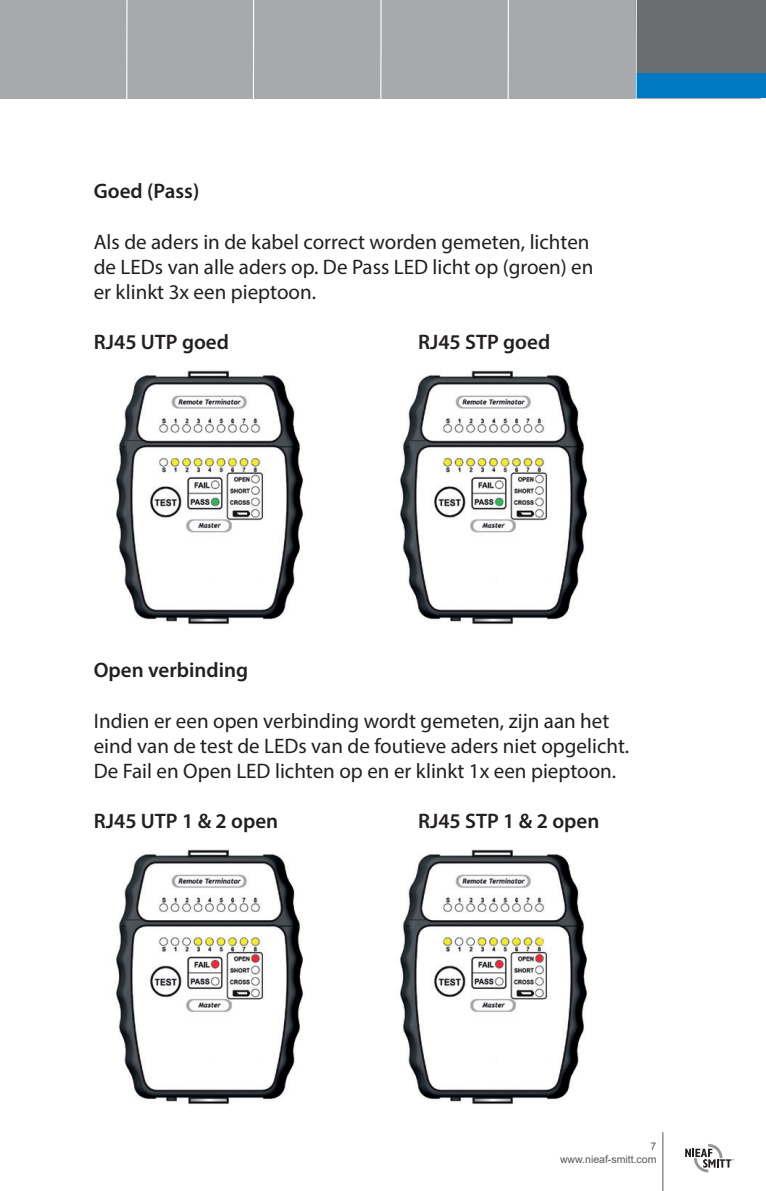
<style>
.page{position:relative;width:766px;height:1191px;background:#fff}
.page>*{position:absolute;margin:0;border:0;box-sizing:border-box;transform-origin:0 0}
.Tekst{font:21px/25.2px "Myriad Pro";color:#231f20}
.Subtitel{font:600 21px "Myriad Pro";color:#231f20}
.t1{font:10.5px/13.5px "Arial";color:#57585a;text-align:right}
</style>
<div class="page">
<div style="left:0;top:0;width:760px;height:99px;background:#a8a9ad"></div>
<div style="left:635px;top:0;width:130px;height:88px;background:#6c6d70"></div>
<div style="left:635px;top:73px;width:130px;height:25px;background:#0079c2"></div>
<hr style="left:126px;top:0;width:1px;height:102px;background:#fff">
<hr style="left:253px;top:0;width:1px;height:101px;background:#fff">
<hr style="left:380px;top:0;width:1px;height:101px;background:#fff">
<hr style="left:507px;top:0;width:2px;height:100px;background:#fff">
<hr style="left:635px;top:0;width:1px;height:101px;background:#fff">
<hr style="left:662px;top:1132px;width:1px;height:59px;background:#57585a">
<svg style="left:685px;top:1143px;width:48px;height:29px"></svg>
<img style="left:116px;top:850px;width:188px;height:254px">
<img style="left:400px;top:850px;width:188px;height:254px">
<img style="left:116px;top:370px;width:188px;height:254px">
<img style="left:400px;top:370px;width:188px;height:255px">
<p class="Subtitel" style="left:94px;top:178px;width:107px">Goed (Pass)</p>
<p class="Tekst" style="left:94px;top:229px;width:501px">Als de aders in de kabel correct worden gemeten, lichten de LEDs van alle aders op. De Pass LED licht op (groen) en er klinkt 3x een pieptoon.</p>
<p class="Subtitel" style="left:94px;top:329px;width:137px">RJ45 UTP goed</p>
<p class="Subtitel" style="left:418px;top:329px;width:134px">RJ45 STP goed</p>
<p class="Subtitel" style="left:94px;top:657px;width:156px">Open verbinding</p>
<p class="Tekst" style="left:94px;top:707px;width:537px">Indien er een open verbinding wordt gemeten, zijn aan het eind van de test de LEDs van de foutieve aders niet opgelicht.<br>De Fail en Open LED lichten op en er klinkt 1x een pieptoon.</p>
<p class="Subtitel" style="left:94px;top:808px;width:186px">RJ45 UTP 1 &amp; 2 open</p>
<p class="Subtitel" style="left:418px;top:808px;width:183px">RJ45 STP 1 &amp; 2 open</p>
<p class="t1" style="left:560px;top:1139px;width:98px">7 www.nieaf-smitt.com</p>
</div>
